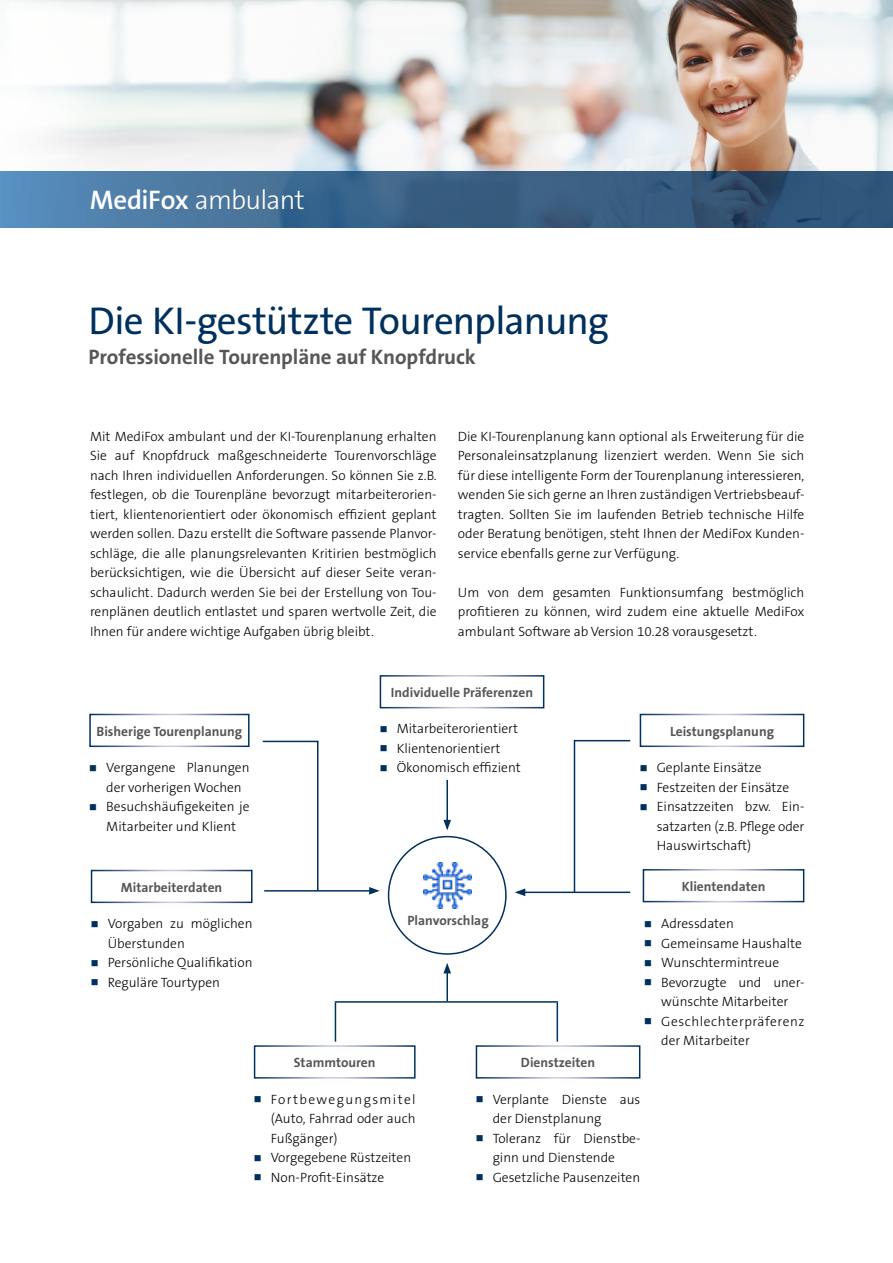
<style>
.page{position:relative;width:893px;height:1263px;background:#fff}
.page>*{position:absolute;margin:0;border:0;box-sizing:border-box;transform-origin:0 0}
.t1{font:39px "The Sans B5 Plain";letter-spacing:-.02em;color:#00305d}
.t2{font:300 27px "The Sans B3";letter-spacing:-.03em;color:#fff}
.t3{font:700 21px "The Sans B7";letter-spacing:-.005em;color:#575756}
.t4{font:300 13.5px/19.5px "The Sans B3";color:#000}
.t5{font:700 13.5px "The Sans B7";color:#575756}
.s1{font-family:"The Sans B6";font-weight:600}
</style>
<div class="page">
<img style="left:15px;top:0;width:878px;height:171px">
<svg style="left:0;top:171px;width:893px;height:56px;background:#3d668b"></svg>
<img style="left:423px;top:862px;width:48px;height:47px">
<div style="left:388px;top:836px;width:119px;height:119px;border:2px solid #00305d;border-radius:50%"></div>
<div style="left:476px;top:1045px;width:164px;height:33px;border:2px solid #fff"></div>
<div style="left:91px;top:870px;width:162px;height:33px;border:2px solid #fff"></div>
<div style="left:89px;top:714px;width:161px;height:33px;border:2px solid #fff"></div>
<div style="left:380px;top:675px;width:164px;height:33px;border:2px solid #fff"></div>
<hr style="left:335px;top:1001px;width:223px;height:2px;background:#00305d">
<hr style="left:335px;top:1003px;width:1px;height:39px;background:#00305d">
<hr style="left:446px;top:780px;width:2px;height:42px;background:#00305d">
<svg style="left:443px;top:820px;width:8px;height:10px"></svg>
<hr style="left:264px;top:890px;width:107px;height:1px;background:#00305d">
<svg style="left:369px;top:887px;width:11px;height:8px"></svg>
<hr style="left:523px;top:891px;width:107px;height:2px;background:#00305d">
<svg style="left:515px;top:888px;width:10px;height:8px"></svg>
<hr style="left:446px;top:971px;width:2px;height:30px;background:#00305d">
<svg style="left:443px;top:963px;width:8px;height:10px"></svg>
<div style="left:643px;top:869px;width:161px;height:33px;border:2px solid #fff"></div>
<div style="left:640px;top:714px;width:164px;height:33px;border:2px solid #fff"></div>
<div style="left:254px;top:1045px;width:162px;height:33px;border:2px solid #fff"></div>
<hr style="left:557px;top:1003px;width:1px;height:39px;background:#00305d">
<hr style="left:574px;top:740px;width:56px;height:1px;background:#00305d">
<hr style="left:574px;top:740px;width:1px;height:152px;background:#00305d">
<hr style="left:263px;top:741px;width:55px;height:1px;background:#00305d">
<hr style="left:317px;top:741px;width:1px;height:150px;background:#00305d">
<h2 class="t2" style="left:90px;top:186px;width:217px"><span class="s1">MediFox</span> ambulant</h2>
<h1 class="t1" style="left:89px;top:301px;width:522px">Die KI-gestützte Tourenplanung</h1>
<h3 class="t3" style="left:89px;top:346px;width:389px">Professionelle Tourenpläne auf Knopfdruck</h3>
<p class="t4" style="left:90px;top:427px;width:348px;text-align:justify">Mit MediFox ambulant und der KI-Tourenplanung erhalten Sie auf Knopfdruck maßgeschneiderte Tourenvorschläge nach Ihren individuellen Anforderungen. So können Sie z.B. festlegen, ob die Tourenpläne bevorzugt mitarbeiterorien&shy;tiert, klientenorientiert oder ökonomisch effizient geplant werden sollen. Dazu erstellt die Software passende Planvor&shy;schläge, die alle planungsrelevanten Kritirien bestmöglich berücksichtigen, wie die Übersicht auf dieser Seite veran&shy;schaulicht. Dadurch werden Sie bei der Erstellung von Tou&shy;renplänen deutlich entlastet und sparen wertvolle Zeit, die Ihnen für andere wichtige Aufgaben übrig bleibt.</p>
<p class="t4" style="left:458px;top:427px;width:348px;text-align:justify">Die KI-Tourenplanung kann optional als Erweiterung für die Personaleinsatzplanung lizenziert werden. Wenn Sie sich für diese intelligente Form der Tourenplanung interessieren, wenden Sie sich gerne an Ihren zuständigen Vertriebsbeauf&shy;tragten. Sollten Sie im laufenden Betrieb technische Hilfe oder Beratung benötigen, steht Ihnen der MediFox Kunden&shy;service ebenfalls gerne zur Verfügung.</p>
<p class="t4" style="left:458px;top:583px;width:348px;text-align:justify">Um von dem gesamten Funktionsumfang bestmöglich profitieren zu können, wird zudem eine aktuelle MediFox ambulant Software ab Version 10.28 vorausgesetzt.</p>
<p class="t5" style="left:391px;top:685px;width:144px">Individuelle Präferenzen</p>
<p class="t5" style="left:97px;top:724px;width:147px">Bisherige Tourenplanung</p>
<p class="t4" style="left:106px;top:759px;width:145px">Vergangene Planungen der vorherigen Wochen<br>Besuchshäufigekeiten je<br>Mitarbeiter und Klient</p>
<p class="t4" style="left:397px;top:720px;width:126px">Mitarbeiterorientiert<br>Klientenorientiert<br>Ökonomisch effizient</p>
<p class="t5" style="left:670px;top:724px;width:106px">Leistungsplanung</p>
<p class="t4" style="left:657px;top:759px;width:149px">Geplante Einsätze<br>Festzeiten der Einsätze<br>Einsatzzeiten bzw. Ein&shy;satzarten (z.B. Pflege oder<br>Hauswirtschaft)</p>
<p class="t5" style="left:121px;top:880px;width:103px">Mitarbeiterdaten</p>
<p class="t4" style="left:108px;top:915px;width:146px">Vorgaben zu möglichen<br>Überstunden<br>Persönliche Qualifikation<br>Reguläre Tourtypen</p>
<p class="t5" style="left:407px;top:913px;width:83px">Planvorschlag</p>
<p class="t5" style="left:682px;top:879px;width:85px">Klientendaten</p>
<p class="t4" style="left:661px;top:915px;width:145px">Adressdaten<br>Gemeinsame Haushalte<br>Wunschtermintreue<br>Bevorzugte und uner&shy;wünschte Mitarbeiter<br>Geschlechterpräferenz der Mitarbeiter</p>
<p class="t5" style="left:294px;top:1055px;width:83px">Stammtouren</p>
<p class="t4" style="left:271px;top:1090px;width:146px">Fortbewegungsmitel (Auto, Fahrrad oder auch<br>Fußgänger)<br>Vorgegebene Rüstzeiten<br>Non-Profit-Einsätze</p>
<p class="t5" style="left:521px;top:1055px;width:76px">Dienstzeiten</p>
<p class="t4" style="left:493px;top:1090px;width:149px">Verplante Dienste aus der Dienstplanung<br>Toleranz für Dienstbe&shy;ginn und Dienstende<br>Gesetzliche Pausenzeiten</p>
</div>
